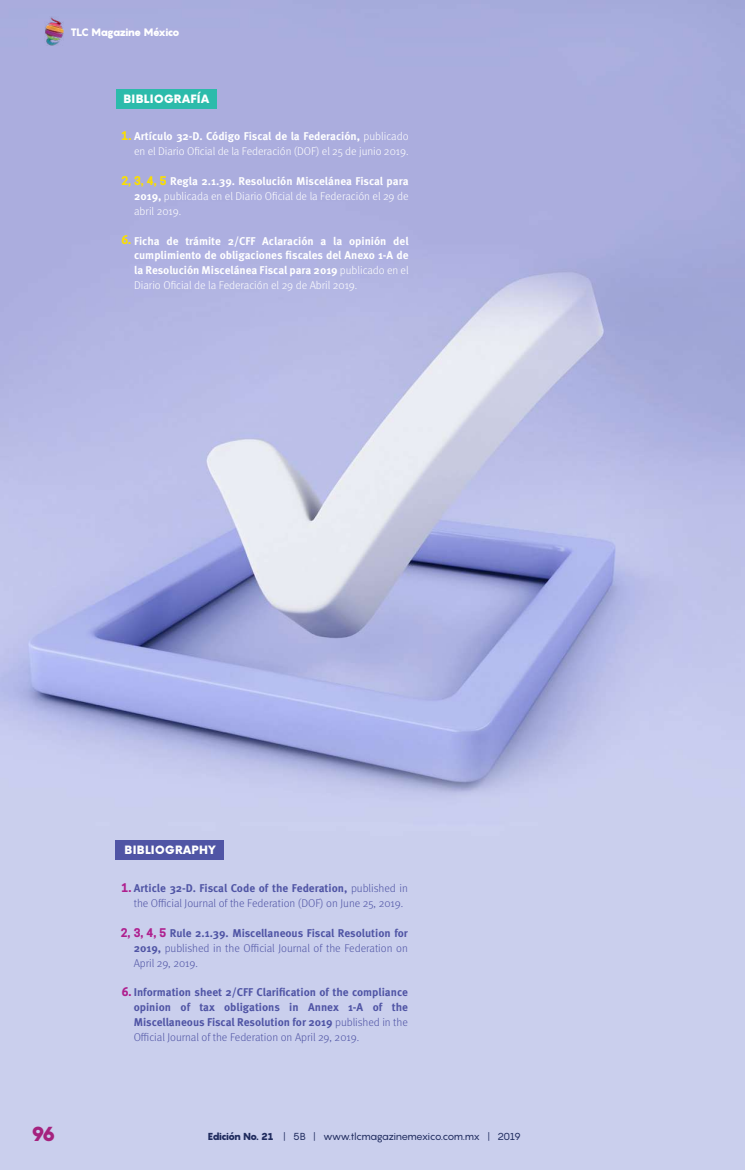
<style>
.page{position:relative;width:745px;height:1170px;background:#fff}
.page>*{position:absolute;margin:0;border:0;box-sizing:border-box;transform-origin:0 0}
.t1{font:900 20px "Pangram";color:#a5227e}
.t2{font:300 11.25px/15px "Meta Pro";color:#5055a5}
.t3{font:300 11.25px/15px "Meta Pro";color:#fff;text-align:right}
.t4{font:700 11.25px/15px "Meta Pro";color:#5055a5;text-align:justify}
.t5{font:700 11.25px/15px "Meta Pro";color:#fff;text-align:justify}
.t6{font:900 11.25px "Now";letter-spacing:.03em;color:#fff}
.t7{font:900 10.62px "Pangram";letter-spacing:-.09em;color:#fff}
.t8{font:10px "Pangram";letter-spacing:-.06em;color:#1f2b5e}
.s1{font-family:"Cooper Hewitt";font-weight:700;color:#fbdf00}
.s2{font-weight:700}
.s3{font-family:"Cooper Hewitt";color:#fbdf00}
.s4{font-weight:300}
.s5{font-family:"Cooper Hewitt";font-weight:700;color:#af1f8e}
.s6{font-family:"Cooper Hewitt";color:#af1f8e}
.s7{font-weight:900}
</style>
<div class="page">
<img style="left:0;top:0;width:744px;height:1169px">
<div style="left:116px;top:89px;width:100px;height:19px;background:#2cbbab"></div>
<div style="left:116px;top:839px;width:108px;height:20px;background:#5055a5"></div>
<img style="left:40px;top:17px;width:29px;height:29px">
<p class="t7" style="left:70px;top:25px;width:111px">TLC Magazine México</p>
<p class="t6" style="left:123px;top:90px;width:87px">BIBLIOGRAFÍA</p>
<p class="t3" style="left:122px;top:128px;width:288px"><span class="s1">1.</span> <span class="s2">Artículo 32-D. Código Fiscal de la Federación,</span> publicado en el Diario Oficial de la Federación (DOF) el 25 de junio 2019.</p>
<p class="t3" style="left:134px;top:173px;width:276px;text-align:justify;text-indent:-13px"><span class="s1">2, 3, 4, 5</span> <span class="s2">Regla 2.1.39. Resolución Miscelánea Fiscal para 2019,</span> publicada en el Diario Oficial de la Federación el 29 de abril 2019.</p>
<p class="t5" style="left:134px;top:232px;width:276px;text-indent:-13px"><span class="s3">6.</span> Ficha de trámite 2/CFF Aclaración a la opinión del cumplimiento de obligaciones fiscales del Anexo 1-A de la Resolución Miscelánea Fiscal para 2019 <span class="s4">publicado en el Diario Oficial de la Federación el 29 de Abril 2019.</span></p>
<p class="t6" style="left:124px;top:841px;width:93px">BIBLIOGRAPHY</p>
<p class="t2" style="left:134px;top:879px;width:275px;text-indent:-12px"><span class="s5">1.</span> <span class="s2">Article 32-D. Fiscal Code of the Federation,</span> published in the Official Journal of the Federation (DOF) on June 25, 2019.</p>
<p class="t2" style="left:134px;top:924px;width:275px;text-align:justify;text-indent:-13px"><span class="s5">2, 3, 4, 5</span> <span class="s2">Rule 2.1.39. Miscellaneous Fiscal Resolution for 2019,</span> published in the Official Journal of the Federation on April 29, 2019.</p>
<p class="t4" style="left:134px;top:984px;width:275px;text-indent:-12px"><span class="s6">6.</span> Information sheet 2/CFF Clarification of the compliance opinion of tax obligations in Annex 1-A of the Miscellaneous Fiscal Resolution for 2019 <span class="s4">published in the Official Journal of the Federation on April 29, 2019.</span></p>
<h1 class="t1" style="left:31px;top:1119px;width:27px">96</h1>
<p class="t8" style="left:207px;top:1129px;width:314px"><span class="s7">Edición No. 21</span> | 5B | www.tlcmagazinemexico.com.mx | 2019</p>
</div>
